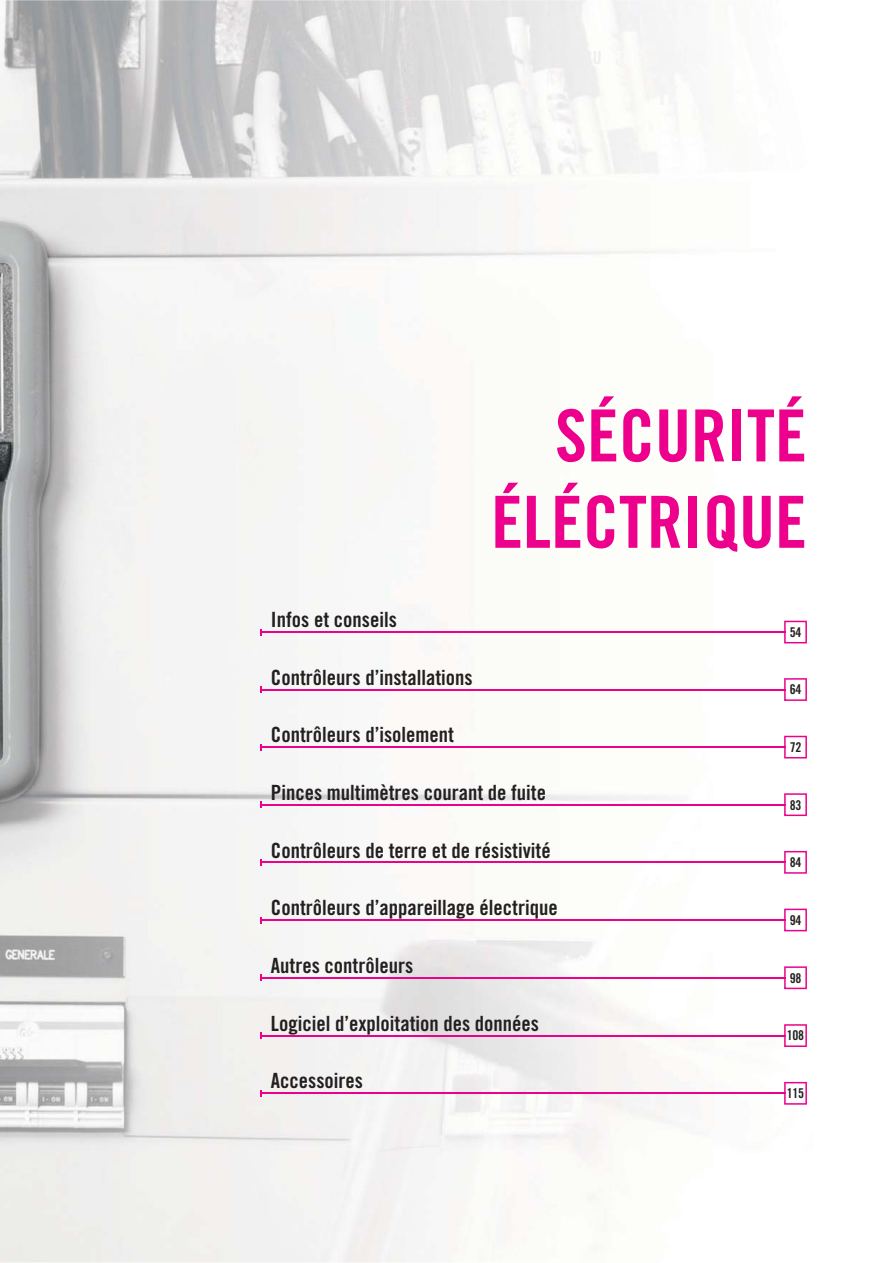
<style>
.page{position:relative;width:893px;height:1263px;background:#fff}
.page>*{position:absolute;margin:0;border:0;box-sizing:border-box;transform-origin:0 0}
.t1{font:72px/86.4px "Trade Gothic LT Std Bd Cn 20";color:#ec008c;text-align:right}
.t2{font:21px "Trade Gothic LT Std Bd Cn 20";color:#231f20}
.t3{font:13.5px "Trade Gothic LT Std Bd Cn 20";letter-spacing:-.03em;color:#231f20}
</style>
<div class="page">
<img style="left:0;top:0;width:735px;height:736px">
<img style="left:0;top:736px;width:736px;height:527px">
<img style="left:568px;top:48px;width:145px;height:17px">
<img style="left:657px;top:85px;width:56px;height:20px">
<hr style="left:261px;top:631px;width:525px;height:2px;background:#ec008c">
<svg style="left:784px;top:621px;width:23px;height:22px"></svg>
<hr style="left:261px;top:689px;width:525px;height:1px;background:#ec008c">
<svg style="left:260px;top:686px;width:2px;height:7px"></svg>
<svg style="left:784px;top:678px;width:23px;height:23px"></svg>
<hr style="left:261px;top:746px;width:525px;height:2px;background:#ec008c">
<svg style="left:260px;top:744px;width:2px;height:7px"></svg>
<svg style="left:784px;top:736px;width:23px;height:23px"></svg>
<hr style="left:261px;top:804px;width:525px;height:1px;background:#ec008c">
<svg style="left:260px;top:801px;width:2px;height:7px"></svg>
<svg style="left:784px;top:793px;width:23px;height:23px"></svg>
<hr style="left:261px;top:862px;width:525px;height:1px;background:#ec008c">
<svg style="left:260px;top:859px;width:2px;height:7px"></svg>
<svg style="left:784px;top:851px;width:23px;height:23px"></svg>
<hr style="left:261px;top:919px;width:525px;height:2px;background:#ec008c">
<svg style="left:784px;top:909px;width:23px;height:22px"></svg>
<hr style="left:261px;top:977px;width:525px;height:2px;background:#ec008c">
<svg style="left:260px;top:974px;width:2px;height:7px"></svg>
<svg style="left:784px;top:966px;width:23px;height:23px"></svg>
<hr style="left:261px;top:1035px;width:525px;height:1px;background:#ec008c">
<svg style="left:260px;top:1032px;width:2px;height:7px"></svg>
<svg style="left:784px;top:1024px;width:23px;height:23px"></svg>
<hr style="left:261px;top:1093px;width:525px;height:1px;background:#ec008c">
<svg style="left:260px;top:1090px;width:2px;height:7px"></svg>
<svg style="left:784px;top:1082px;width:23px;height:23px"></svg>
<h1 class="t1" style="left:491px;top:399px;width:317px">SÉCURITÉ<br>ÉLÉCTRIQUE</h1>
<p class="t2" style="left:271px;top:612px;width:127px">Infos et conseils</p>
<p class="t2" style="left:271px;top:670px;width:203px">Contrôleurs d’installations</p>
<p class="t2" style="left:271px;top:727px;width:184px">Contrôleurs d’isolement</p>
<p class="t3" style="left:790px;top:627px;width:13px">54</p>
<p class="t3" style="left:790px;top:685px;width:13px">64</p>
<p class="t3" style="left:790px;top:742px;width:13px">72</p>
<p class="t2" style="left:271px;top:785px;width:277px">Pinces multimètres courant de fuite</p>
<p class="t2" style="left:271px;top:843px;width:281px">Contrôleurs de terre et de résistivité</p>
<p class="t2" style="left:271px;top:900px;width:288px">Contrôleurs d’appareillage électrique</p>
<p class="t2" style="left:271px;top:958px;width:144px">Autres contrôleurs</p>
<p class="t2" style="left:271px;top:1016px;width:270px">Logiciel d’exploitation des données</p>
<p class="t2" style="left:271px;top:1073px;width:94px">Accessoires</p>
<p class="t3" style="left:790px;top:800px;width:13px">83</p>
<p class="t3" style="left:790px;top:858px;width:13px">84</p>
<p class="t3" style="left:790px;top:915px;width:13px">94</p>
<p class="t3" style="left:790px;top:973px;width:13px">98</p>
<p class="t3" style="left:787px;top:1031px;width:19px">108</p>
<p class="t3" style="left:787px;top:1089px;width:19px">115</p>
</div>
